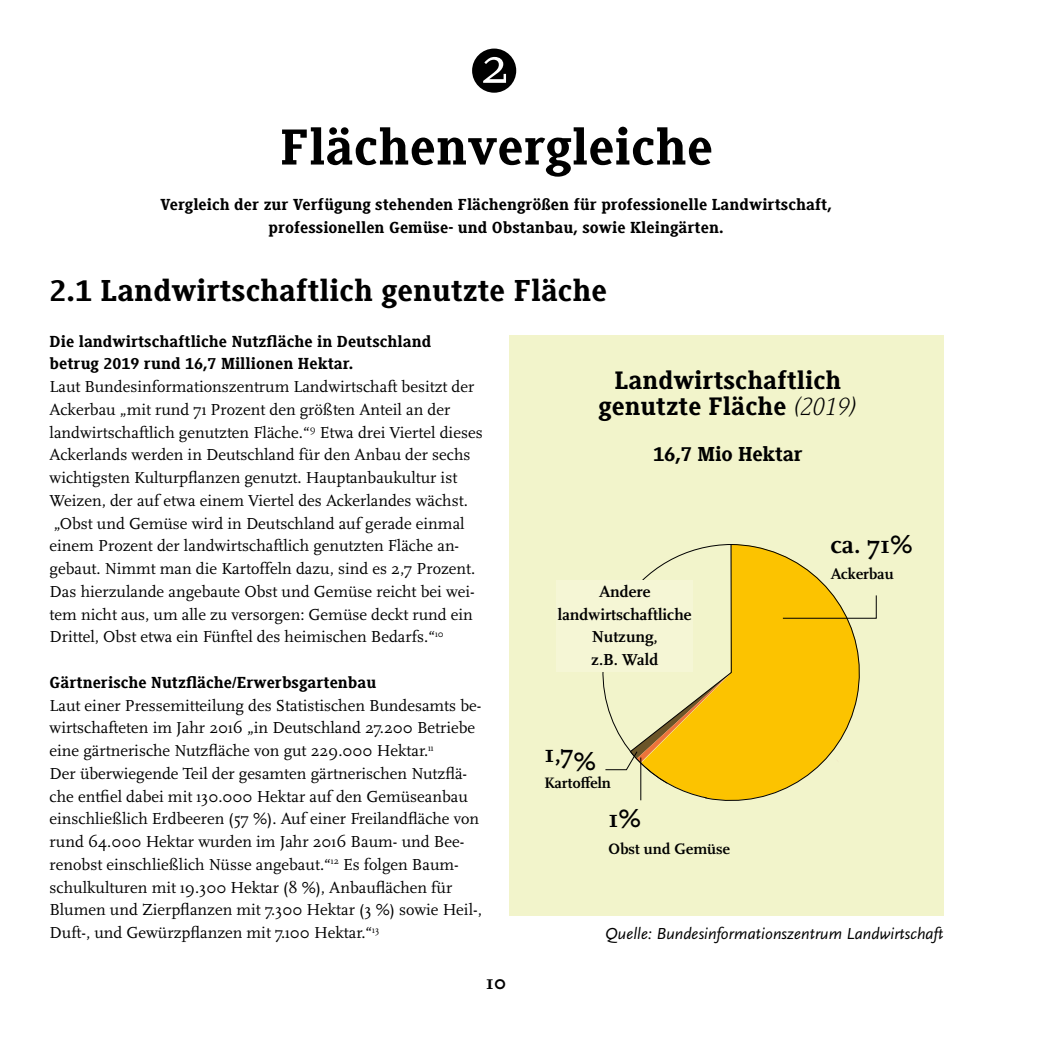
<style>
.page{position:relative;width:1042px;height:1042px;background:#fff}
.page>*{position:absolute;margin:0;border:0;box-sizing:border-box;transform-origin:0 0}
.t1{font:54.6px "Scala";color:#fff}
.t2{font:800 52.5px "Generis Slab Pro";color:#000}
.t3{font:800 31.5px "Generis Slab Pro";color:#000}
.t4{font:800 26.25px/26.2px "Generis Slab Pro";color:#000;text-align:center}
.t5{font:700 26.25px "Scala OT";color:#000}
.t6{font:800 21px "Generis Slab Pro";letter-spacing:-.01em;color:#000}
.t7{font:700 21px "Scala OT";color:#000}
.t8{font:16.62px/22.8px "Scala";color:#000}
.t9{font:800 16.62px/22.8px "Generis Slab Pro";color:#000}
.t10{font:italic 16.62px "Scala Sans";color:#000}
.t11{font:700 16.62px/22.8px "Scala OT";color:#000;text-align:center}
.t12{font:700 15.75px "Scala OT";color:#000}
.s1{font-family:"Generis Serif Std";font-weight:300;font-style:italic}
</style>
<div class="page">
<div style="left:509px;top:335px;width:434px;height:580px;background:#f2f4cb"></div>
<svg style="left:871px;top:595px;width:6px;height:24px"></svg>
<svg style="left:602px;top:672px;width:27px;height:99px"></svg>
<svg style="left:629px;top:544px;width:242px;height:257px"></svg>
<hr style="left:640px;top:757px;width:1px;height:43px;background:#000">
<div style="left:556px;top:580px;width:137px;height:92px;background:#f5f6d5"></div>
<hr style="left:1041px;top:0;width:1px;height:1042px;background:#e4ea9d">
<div style="left:472px;top:49px;width:44px;height:44px;background:#000;border-radius:50%"></div>
<h1 class="t1" style="left:481px;top:32px;width:30px">2</h1>
<h2 class="t2" style="left:280px;top:118px;width:434px">Flächenvergleiche</h2>
<p class="t9" style="left:160px;top:193px;width:673px;text-align:center">Vergleich der zur Verfügung stehenden Flächengrößen für professionelle Landwirtschaft, professionellen Gemüse- und Obstanbau, sowie Kleingärten.</p>
<h3 class="t3" style="left:50px;top:273px;width:559px">2.1 Landwirtschaftlich genutzte Fläche</h3>
<p class="t9" style="left:50px;top:330px;width:383px">Die landwirtschaftliche Nutzfläche in Deutschland betrug 2019 rund 16,7 Millionen Hektar.</p>
<p class="t8" style="left:50px;top:375px;width:434px">Laut Bundesinformationszentrum Landwirtschaft besitzt der Ackerbau „mit rund 71 Prozent den größten Anteil an der landwirtschaftlich genutzten Fläche.“<sup>9</sup> Etwa drei Viertel dieses Ackerlands werden in Deutschland für den Anbau der sechs wichtigsten Kulturpflanzen genutzt. Hauptanbaukultur ist Weizen, der auf etwa einem Viertel des Ackerlandes wächst. „Obst und Gemüse wird in Deutschland auf gerade einmal einem Prozent der landwirtschaftlich genutzten Fläche an&shy;gebaut. Nimmt man die Kartoffeln dazu, sind es 2,7 Prozent.<br>Das hierzulande angebaute Obst und Gemüse reicht bei wei&shy;tem nicht aus, um alle zu versorgen: Gemüse deckt rund ein Drittel, Obst etwa ein Fünftel des heimischen Bedarfs.“<sup>10</sup></p>
<p class="t9" style="left:50px;top:671px;width:328px">Gärtnerische Nutzfläche/Erwerbsgartenbau</p>
<p class="t8" style="left:50px;top:694px;width:434px">Laut einer Pressemitteilung des Statistischen Bundesamts be&shy;wirtschafteten im Jahr 2016 „in Deutschland 27.200 Betriebe eine gärtnerische Nutzfläche von gut 229.000 Hektar.<sup>11<br></sup>Der überwiegende Teil der gesamten gärtnerischen Nutzflä&shy;che entfiel dabei mit 130.000 Hektar auf den Gemüseanbau einschließlich Erdbeeren (57 %). Auf einer Freilandfläche von rund 64.000 Hektar wurden im Jahr 2016 Baum- und Bee&shy;renobst einschließlich Nüsse angebaut.“<sup>12</sup> Es folgen Baum&shy;schulkulturen mit 19.300 Hektar (8 %), Anbauflächen für Blumen und Zierpflanzen mit 7.300 Hektar (3 %) sowie Heil-, Duft-, und Gewürzpflanzen mit 7.100 Hektar.“<sup>13</sup></p>
<p class="t7" style="left:486px;top:970px;width:22px">10</p>
<h3 class="t4" style="left:598px;top:367px;width:260px">Landwirtschaftlich genutzte Fläche <span class="s1">(2019)</span></h3>
<p class="t6" style="left:653px;top:442px;width:151px">16,7 Mio Hektar</p>
<p class="t11" style="left:558px;top:580px;width:135px">Andere landwirtschaftliche<br>Nutzung,<br>z.B. Wald</p>
<h3 class="t5" style="left:544px;top:738px;width:54px">1,7%</h3>
<p class="t12" style="left:544px;top:774px;width:68px">Kartoffeln</p>
<h3 class="t5" style="left:608px;top:804px;width:34px">1%</h3>
<p class="t12" style="left:608px;top:839px;width:123px">Obst und Gemüse</p>
<h3 class="t5" style="left:831px;top:530px;width:84px">ca. 71%</h3>
<p class="t12" style="left:831px;top:565px;width:65px">Ackerbau</p>
<p class="t10" style="left:605px;top:924px;width:340px">Quelle: Bundesinformationszentrum Landwirtschaft</p>
</div>
